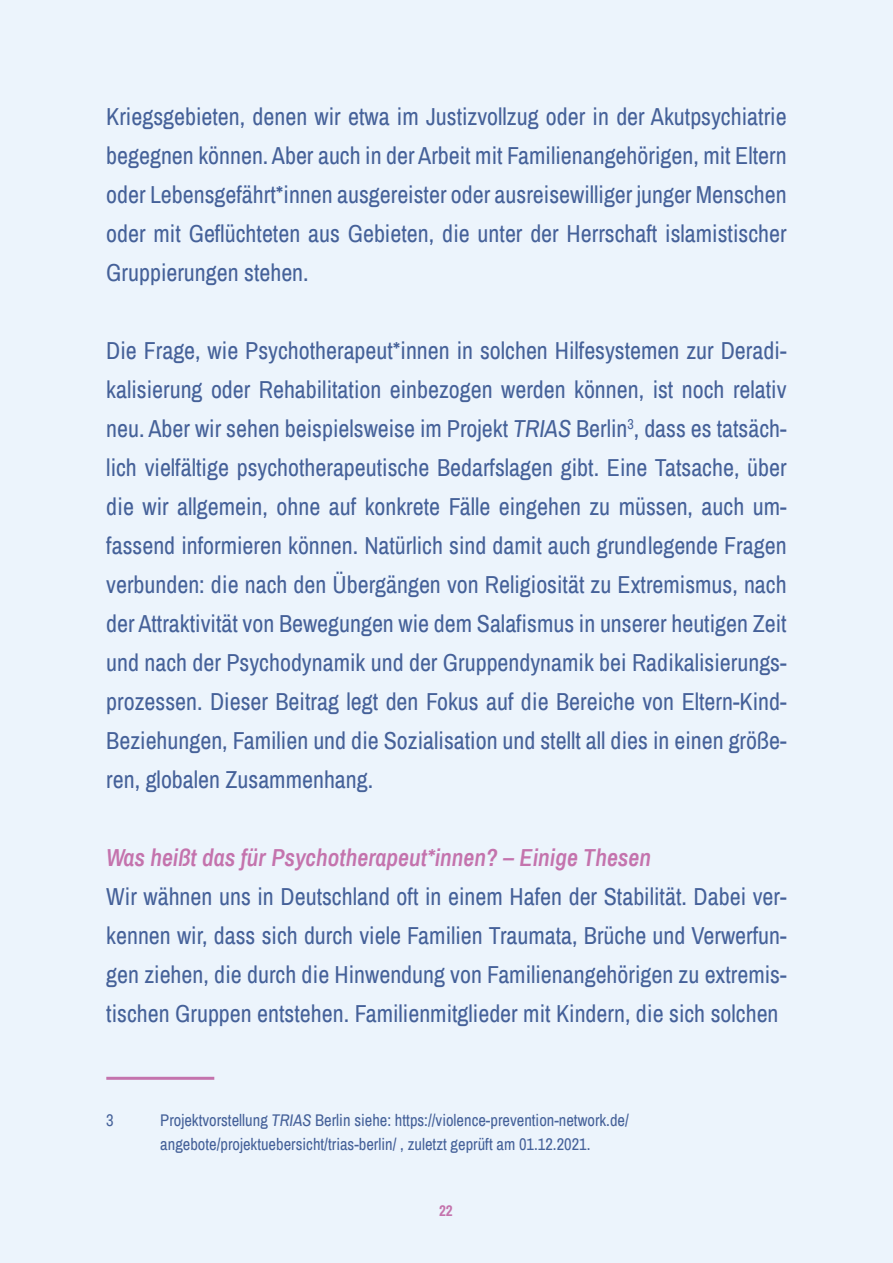
<style>
.page{position:relative;width:893px;height:1263px;background:#ecf4fc}
.page>*{position:absolute;margin:0;border:0;box-sizing:border-box;transform-origin:0 0}
.t1{font:24px/39px "Archivo Narrow";color:#456199;text-align:justify}
.t2{font:italic 600 24px "Archivo Narrow";color:#c473ad}
.t3{font:16.5px/24px "Archivo Narrow";color:#456199}
.t4{font:700 15px "Archivo Narrow";color:#c473ad}
.s1{font-style:italic}
</style>
<div class="page">
<hr style="left:106px;top:1077px;width:108px;height:3px;background:#c473ad">
<p class="t1" style="left:106px;top:96px;width:682px">Kriegsgebieten, denen wir etwa im Justizvollzug oder in der Akutpsychiatrie begegnen können. Aber auch in der Arbeit mit Familienangehörigen, mit Eltern oder Lebensgefährt*innen ausgereister oder ausreisewilliger junger Menschen oder mit Geflüchteten aus Gebieten, die unter der Herrschaft islamistischer Gruppierungen stehen.</p>
<p class="t1" style="left:106px;top:330px;width:682px">Die Frage, wie Psychotherapeut*innen in solchen Hilfesystemen zur Deradi&shy;kalisierung oder Rehabilitation einbezogen werden können, ist noch relativ neu. Aber wir sehen beispielsweise im Projekt <span class="s1">TRIAS</span> Berlin<sup>3</sup>, dass es tatsäch&shy;lich vielfältige psychotherapeutische Bedarfslagen gibt. Eine Tatsache, über die wir allgemein, ohne auf konkrete Fälle eingehen zu müssen, auch um&shy;fassend informieren können. Natürlich sind damit auch grundlegende Fragen verbunden: die nach den Übergängen von Religiosität zu Extremismus, nach der Attraktivität von Bewegungen wie dem Salafismus in unserer heutigen Zeit und nach der Psychodynamik und der Gruppendynamik bei Radikalisierungs&shy;prozessen. Dieser Beitrag legt den Fokus auf die Bereiche von Eltern-Kind-Beziehungen, Familien und die Sozialisation und stellt all dies in einen größe&shy;ren, globalen Zusammenhang.</p>
<p class="t2" style="left:106px;top:841px;width:546px">Was heißt das für Psychotherapeut*innen? – Einige Thesen</p>
<p class="t1" style="left:106px;top:876px;width:682px">Wir wähnen uns in Deutschland oft in einem Hafen der Stabilität. Dabei ver&shy;kennen wir, dass sich durch viele Familien Traumata, Brüche und Verwerfun&shy;gen ziehen, die durch die Hinwendung von Familienangehörigen zu extremis&shy;tischen Gruppen entstehen. Familienmitglieder mit Kindern, die sich solchen</p>
<p class="t3" style="left:106px;top:1108px;width:9px">3</p>
<p class="t3" style="left:160px;top:1108px;width:470px">Projektvorstellung <span class="s1">TRIAS</span> Berlin siehe: https://violence-prevention-network.de/ angebote/projektuebersicht/trias-berlin/ , zuletzt geprüft am 01.12.2021.</p>
<p class="t4" style="left:439px;top:1200px;width:15px">22</p>
</div>
